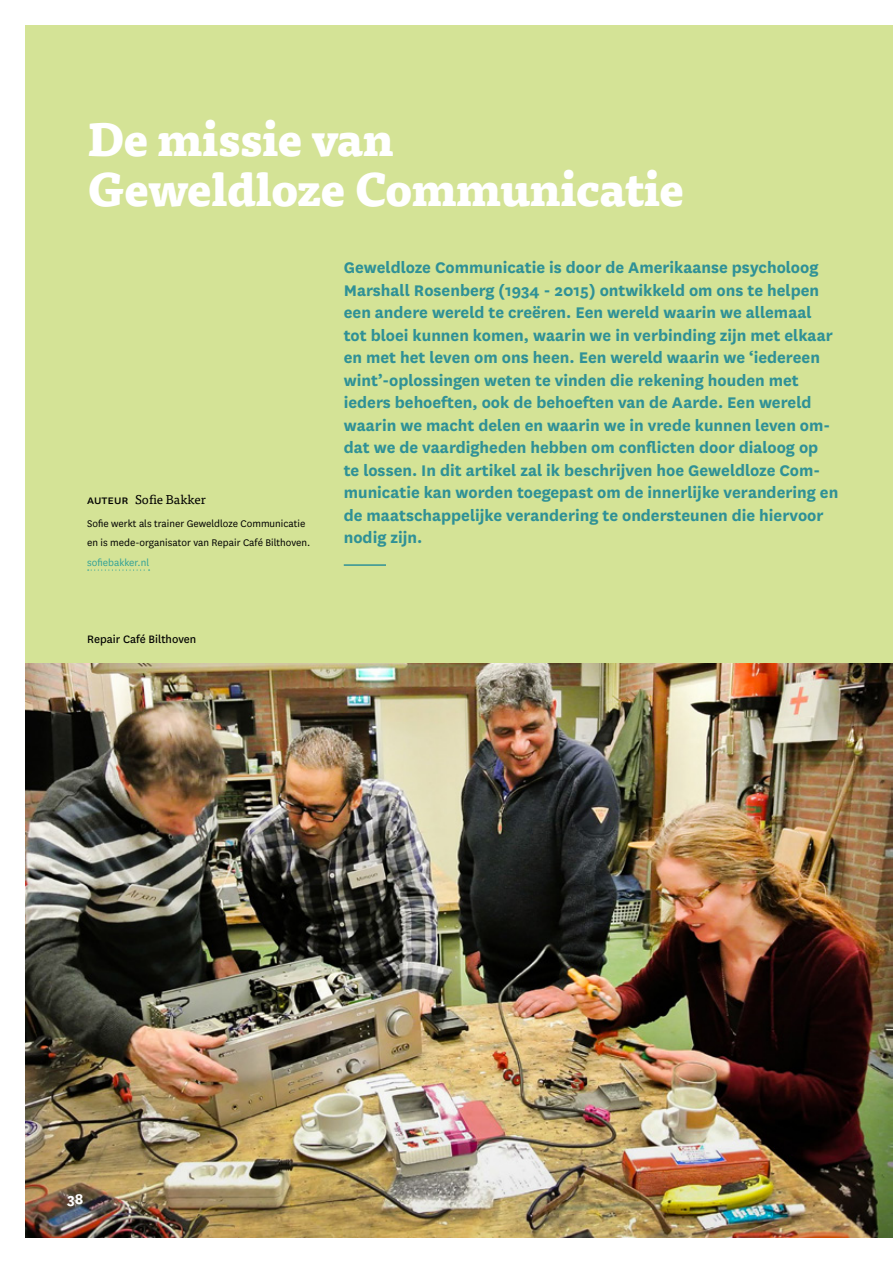
<style>
.page{position:relative;width:893px;height:1263px;background:#fff}
.page>*{position:absolute;margin:0;border:0;box-sizing:border-box;transform-origin:0 0}
.t1{font:800 45.75px/49.5px "Tisa Pro";letter-spacing:-.01em;color:#fff}
.t2{font:700 18px/22.5px "National";color:#2f9197}
.t3{font:700 16.5px "National";color:#fff}
.t4{font:12.75px "Tisa Pro";color:#000}
.t5{font:12.6px "National";color:#000}
.t6{font:11.25px/19.5px "National";color:#000}
.t7{font:11.25px "National";color:#33a296}
.s1{font-family:"National";font-size:13.5px}
</style>
<div class="page">
<div style="left:26px;top:26px;width:866px;height:1211px;background:#d4e396"></div>
<img style="left:26px;top:663px;width:866px;height:574px">
<hr style="left:344px;top:564px;width:495px;height:2px;background:#2f9197">
<svg style="left:88px;top:569px;width:62px;height:2px"></svg>
<div style="left:386px;top:551px;width:453px;height:29px;background:#d4e396"></div>
<h1 class="t1" style="left:87px;top:112px;width:598px">De missie van<br>Geweldloze Communicatie</h1>
<p class="t4" style="left:87px;top:490px;width:120px"><span class="s1">auteur</span> Sofie Bakker</p>
<p class="t6" style="left:87px;top:513px;width:225px">Sofie werkt als trainer Geweldloze Communicatie en is mede-organisator van Repair Café Bilthoven.</p>
<p class="t7" style="left:87px;top:555px;width:63px">sofiebakker.nl</p>
<p class="t5" style="left:87px;top:630px;width:111px">Repair Café Bilthoven</p>
<p class="t2" style="left:344px;top:255px;width:496px">Geweldloze Communicatie is door de Amerikaanse psycholoog Marshall Rosenberg (1934 - 2015) ontwikkeld om ons te helpen een andere wereld te creëren. Een wereld waarin we allemaal tot bloei kunnen komen, waarin we in verbinding zijn met elkaar en met het leven om ons heen. Een wereld waarin we ‘iedereen wint’-oplossingen weten te vinden die rekening houden met ieders behoeften, ook de behoeften van de Aarde. Een wereld waarin we macht delen en waarin we in vrede kunnen leven om&shy;dat we de vaardigheden hebben om conflicten door dialoog op te lossen. In dit artikel zal ik beschrijven hoe Geweldloze Com&shy;municatie kan worden toegepast om de innerlijke verandering en de maatschappelijke verandering te ondersteunen die hiervoor nodig zijn.</p>
<p class="t3" style="left:67px;top:1188px;width:18px">38</p>
</div>
